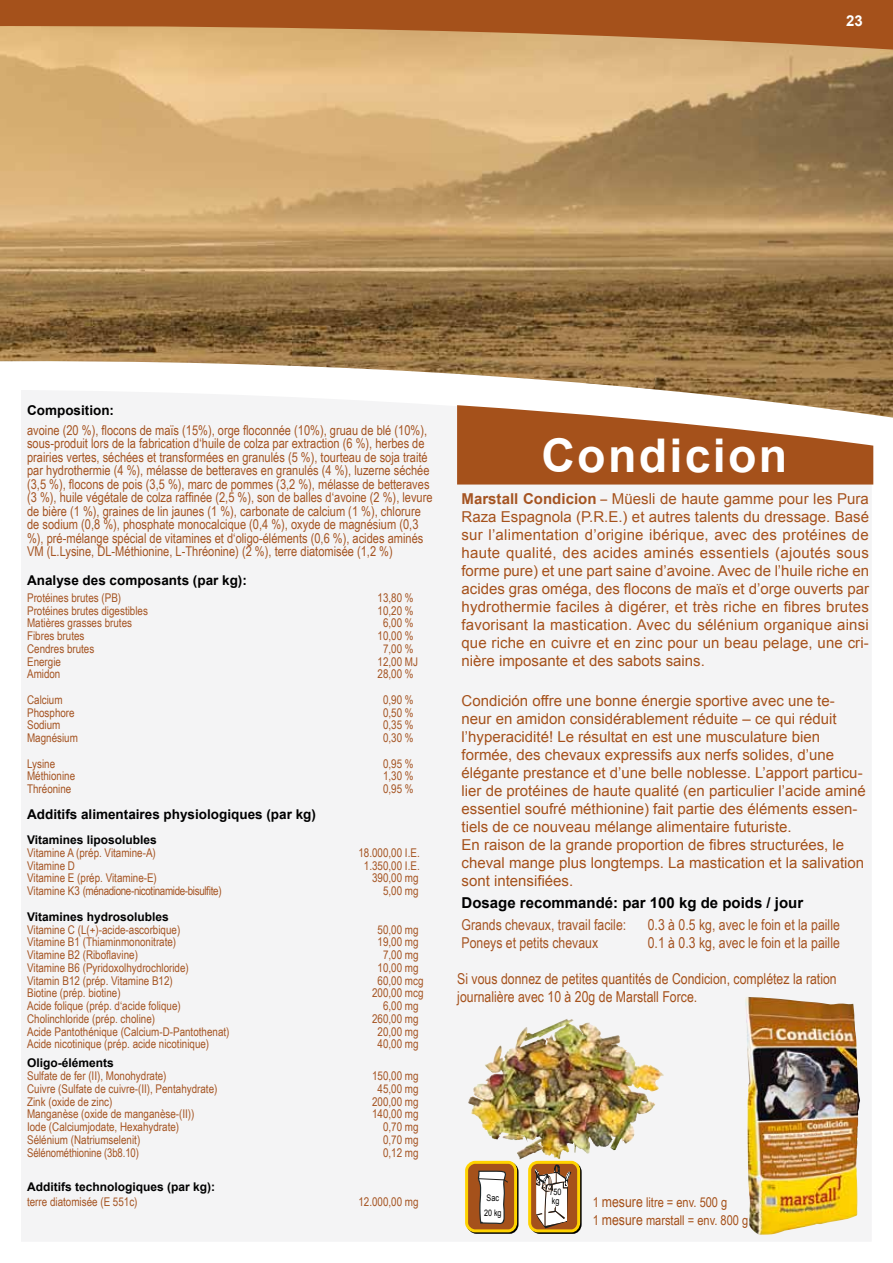
<style>
.page{position:relative;width:893px;height:1263px;background:#fff}
.page>*{position:absolute;margin:0;border:0;box-sizing:border-box;transform-origin:0 0}
.t1{font:700 46.5px "Arial";letter-spacing:.05em;color:#fff}
.t2{font:15px/18px "Arial";color:#a5511b;text-align:justify}
.t3{font:15px "Arial Narrow";color:#a55422}
.t4{font:15px/18px "Arial Narrow";color:#a5511b}
.t5{font:700 15px "Arial";color:#000}
.t6{font:700 15px "Arial";color:#fff}
.t7{font:13.5px/13.5px "Arial Narrow";color:#a55422}
.t8{font:700 13.5px "Arial";color:#000}
.t9{font:13.5px/18px "Arial Narrow";color:#a5511b}
.t10{font:12px "Arial Narrow";color:#a55422}
.t11{font:700 12px "Arial";color:#000}
.t12{font:12px "Arial Narrow";letter-spacing:-.03em;color:#a55422}
.t13{font:9px/15.5px "Arial";color:#000;scale:.8 1}
.s1{font-weight:700;color:#a55422}
.s2{font-family:"Arial Narrow";color:#a55422}
.s3{font-size:15px}
</style>
<div class="page">
<div style="left:21px;top:418px;width:851px;height:823px;background:#f4f4f5"></div>
<img style="left:0;top:50px;width:893px;height:368px">
<svg style="left:0;top:0;width:893px;height:50px;background:#b7713a"></svg>
<svg style="left:457px;top:405px;width:416px;height:79px"></svg>
<svg style="left:465px;top:1161px;width:55px;height:73px"></svg>
<svg style="left:527px;top:1161px;width:56px;height:73px"></svg>
<img style="left:744px;top:997px;width:116px;height:238px">
<img style="left:494px;top:1019px;width:73px;height:43px">
<div style="left:0;top:377px;width:21px;height:876px;background:#fff"></div>
<p class="t6" style="left:846px;top:11px;width:18px">23</p>
<p class="t8" style="left:27px;top:401px;width:88px">Composition:</p>
<p class="t7" style="left:27px;top:423px;width:407px">avoine (20 %), flocons de maïs (15%), orge floconnée (10%), gruau de blé (10%), sous-produit lors de la fabrication d‘huile de colza par extraction (6 %), herbes de prairies vertes, séchées et transformées en granulés (5 %), tourteau de soja traité par hydrothermie (4 %), mélasse de betteraves en granulés (4 %), luzerne séchée (3,5 %), flocons de pois (3,5 %), marc de pommes (3,2 %), mélasse de betteraves (3 %), huile végétale de colza raffinée (2,5 %), son de balles d‘avoine (2 %), levure de bière (1 %), graines de lin jaunes (1 %), carbonate de calcium (1 %), chlorure de sodium (0,8 %), phosphate monocalcique (0,4 %), oxyde de magnésium (0,3 %), pré-mélange spécial de vitamines et d‘oligo-éléments (0,6 %), acides aminés VM (L.Lysine, DL-Méthionine, L-Thréonine) (2 %), terre diatomisée (1,2 %)</p>
<p class="t8" style="left:27px;top:571px;width:221px">Analyse des composants (par kg):</p>
<p class="t10" style="left:27px;top:589px;width:96px">Protéines brutes (PB)</p>
<p class="t10" style="left:378px;top:589px;width:38px">13,80 %</p>
<p class="t10" style="left:27px;top:601px;width:122px">Protéines brutes digestibles</p>
<p class="t10" style="left:378px;top:601px;width:38px">10,20 %</p>
<p class="t10" style="left:27px;top:614px;width:106px">Matières grasses brutes</p>
<p class="t10" style="left:383px;top:614px;width:32px">6,00 %</p>
<p class="t10" style="left:27px;top:627px;width:59px">Fibres brutes</p>
<p class="t10" style="left:378px;top:627px;width:38px">10,00 %</p>
<p class="t10" style="left:27px;top:640px;width:69px">Cendres brutes</p>
<p class="t10" style="left:383px;top:640px;width:32px">7,00 %</p>
<p class="t10" style="left:27px;top:652px;width:35px">Energie</p>
<p class="t10" style="left:378px;top:652px;width:42px">12,00 MJ</p>
<p class="t10" style="left:27px;top:665px;width:35px">Amidon</p>
<p class="t10" style="left:378px;top:665px;width:38px">28,00 %</p>
<p class="t10" style="left:27px;top:691px;width:37px">Calcium</p>
<p class="t10" style="left:383px;top:691px;width:32px">0,90 %</p>
<p class="t10" style="left:27px;top:703px;width:49px">Phosphore</p>
<p class="t10" style="left:383px;top:703px;width:32px">0,50 %</p>
<p class="t10" style="left:27px;top:716px;width:35px">Sodium</p>
<p class="t10" style="left:383px;top:716px;width:32px">0,35 %</p>
<p class="t10" style="left:27px;top:729px;width:52px">Magnésium</p>
<p class="t10" style="left:383px;top:729px;width:32px">0,30 %</p>
<p class="t10" style="left:27px;top:755px;width:30px">Lysine</p>
<p class="t10" style="left:383px;top:755px;width:32px">0,95 %</p>
<p class="t10" style="left:27px;top:767px;width:50px">Méthionine</p>
<p class="t10" style="left:383px;top:767px;width:32px">1,30 %</p>
<p class="t10" style="left:27px;top:780px;width:46px">Thréonine</p>
<p class="t10" style="left:383px;top:780px;width:32px">0,95 %</p>
<p class="t8" style="left:27px;top:805px;width:290px">Additifs alimentaires physiologiques (par kg)</p>
<p class="t11" style="left:27px;top:832px;width:131px">Vitamines liposolubles</p>
<p class="t10" style="left:27px;top:844px;width:130px">Vitamine A (prép. Vitamine-A)</p>
<p class="t10" style="left:358px;top:844px;width:63px">18.000,00 I.E.</p>
<p class="t10" style="left:27px;top:857px;width:49px">Vitamine D</p>
<p class="t10" style="left:364px;top:857px;width:57px">1.350,00 I.E.</p>
<p class="t10" style="left:27px;top:869px;width:131px">Vitamine E (prép. Vitamine-E)</p>
<p class="t10" style="left:372px;top:869px;width:48px">390,00 mg</p>
<p class="t12" style="left:27px;top:882px;width:196px">Vitamine K3 (ménadione-nicotinamide-bisulfite)</p>
<p class="t10" style="left:383px;top:882px;width:37px">5,00 mg</p>
<p class="t11" style="left:27px;top:909px;width:143px">Vitamines hydrosolubles</p>
<p class="t10" style="left:27px;top:920px;width:155px">Vitamine C (L(+)-acide-ascorbique)</p>
<p class="t10" style="left:378px;top:920px;width:43px">50,00 mg</p>
<p class="t10" style="left:27px;top:933px;width:151px">Vitamine B1 (Thiaminmononitrate)</p>
<p class="t10" style="left:378px;top:933px;width:43px">19,00 mg</p>
<p class="t10" style="left:27px;top:946px;width:112px">Vitamine B2 (Riboflavine)</p>
<p class="t10" style="left:383px;top:946px;width:37px">7,00 mg</p>
<p class="t10" style="left:27px;top:959px;width:163px">Vitamine B6 (Pyridoxolhydrochloride)</p>
<p class="t10" style="left:378px;top:959px;width:43px">10,00 mg</p>
<p class="t10" style="left:27px;top:971px;width:147px">Vitamin B12 (prép. Vitamine B12)</p>
<p class="t10" style="left:378px;top:971px;width:47px">60,00 mcg</p>
<p class="t10" style="left:27px;top:984px;width:95px">Biotine (prép. biotine)</p>
<p class="t10" style="left:372px;top:984px;width:53px">200,00 mcg</p>
<p class="t10" style="left:27px;top:997px;width:155px">Acide folique (prép. d‘acide folique)</p>
<p class="t10" style="left:383px;top:997px;width:37px">6,00 mg</p>
<p class="t10" style="left:27px;top:1010px;width:129px">Cholinchloride (prép. choline)</p>
<p class="t10" style="left:372px;top:1010px;width:48px">260,00 mg</p>
<p class="t10" style="left:27px;top:1022px;width:204px">Acide Pantothénique (Calcium-D-Pantothenat)</p>
<p class="t10" style="left:378px;top:1022px;width:43px">20,00 mg</p>
<p class="t10" style="left:27px;top:1035px;width:184px">Acide nicotinique (prép. acide nicotinique)</p>
<p class="t10" style="left:378px;top:1035px;width:43px">40,00 mg</p>
<p class="t11" style="left:27px;top:1055px;width:88px">Oligo-éléments</p>
<p class="t10" style="left:27px;top:1067px;width:141px">Sulfate de fer (II), Monohydrate)</p>
<p class="t10" style="left:372px;top:1067px;width:48px">150,00 mg</p>
<p class="t10" style="left:27px;top:1080px;width:192px">Cuivre (Sulfate de cuivre-(II), Pentahydrate)</p>
<p class="t10" style="left:378px;top:1080px;width:43px">45,00 mg</p>
<p class="t10" style="left:27px;top:1093px;width:87px">Zink (oxide de zinc)</p>
<p class="t10" style="left:372px;top:1093px;width:48px">200,00 mg</p>
<p class="t10" style="left:27px;top:1105px;width:169px">Manganèse (oxide de manganèse-(II))</p>
<p class="t10" style="left:372px;top:1105px;width:48px">140,00 mg</p>
<p class="t10" style="left:27px;top:1118px;width:154px">Iode (Calciumjodate, Hexahydrate)</p>
<p class="t10" style="left:383px;top:1118px;width:37px">0,70 mg</p>
<p class="t10" style="left:27px;top:1131px;width:115px">Sélénium (Natriumselenit)</p>
<p class="t10" style="left:383px;top:1131px;width:37px">0,70 mg</p>
<p class="t10" style="left:27px;top:1144px;width:113px">Sélénométhionine (3b8.10)</p>
<p class="t10" style="left:383px;top:1144px;width:37px">0,12 mg</p>
<p class="t11" style="left:27px;top:1179px;width:190px">Additifs technologiques (par kg):</p>
<p class="t10" style="left:27px;top:1192px;width:112px">terre diatomisée (E 551c)</p>
<p class="t10" style="left:358px;top:1192px;width:62px">12.000,00 mg</p>
<h1 class="t1" style="left:541px;top:425px;width:247px">Condicion</h1>
<p class="t2" style="left:461px;top:490px;width:409px"><span class="s1">Marstall Condicion</span> <span class="s2">–</span> Müesli de haute gamme pour les Pura Raza Espagnola (P.R.E.) et autres talents du dressage. Basé sur l’alimentation d’origine ibérique, avec des protéines de haute qualité, des acides aminés essentiels (ajoutés sous forme pure) et une part saine d’avoine. Avec de l’huile riche en acides gras oméga, des flocons de maïs et d’orge ouverts par hydrothermie faciles à digérer, et très riche en fibres brutes favorisant la mastication. Avec du sélénium organique ainsi que riche en cuivre et en zinc pour un beau pelage, une cri&shy;nière imposante et des sabots sains.</p>
<p class="t2" style="left:461px;top:691px;width:406px;text-align:left">Condición offre une bonne énergie sportive avec une te&shy;neur en amidon considérablement réduite – ce qui réduit l’hyperacidité! Le résultat en est une musculature bien formée, des chevaux expressifs aux nerfs solides, d’une élégante prestance et d’une belle noblesse. L’apport particu&shy;lier de protéines de haute qualité (en particulier l’acide aminé essentiel soufré méthionine) fait partie des éléments essen&shy;tiels de ce nouveau mélange alimentaire futuriste.<br>En raison de la grande proportion de fibres structurées, le cheval mange plus longtemps. La mastication et la salivation sont intensifiées.</p>
<p class="t5" style="left:461px;top:893px;width:343px">Dosage recommandé: par 100 kg de poids / jour</p>
<p class="t3" style="left:461px;top:914px;width:166px">Grands chevaux, travail facile:</p>
<p class="t3" style="left:648px;top:914px;width:194px">0.3 à 0.5 kg, avec le foin et la paille</p>
<p class="t3" style="left:461px;top:932px;width:138px">Poneys et petits chevaux</p>
<p class="t3" style="left:648px;top:932px;width:194px">0.1 à 0.3 kg, avec le foin et la paille</p>
<p class="t4" style="left:457px;top:969px;width:381px">Si vous donnez de petites quantités de Condicion, complétez la ration journalière avec 10 à 20g de Marstall Force.</p>
<p class="t13" style="left:549px;top:1188px;width:17px;line-height:9px">750 kg</p>
<p class="t13" style="left:484px;top:1190px;width:24px">Sac<br>20 kg</p>
<p class="t9" style="left:593px;top:1193px;width:157px">1 <span class="s3">mesure</span> litre = env. 500 g<br>1 <span class="s3">mesure</span> marstall = env. 800 g</p>
</div>
